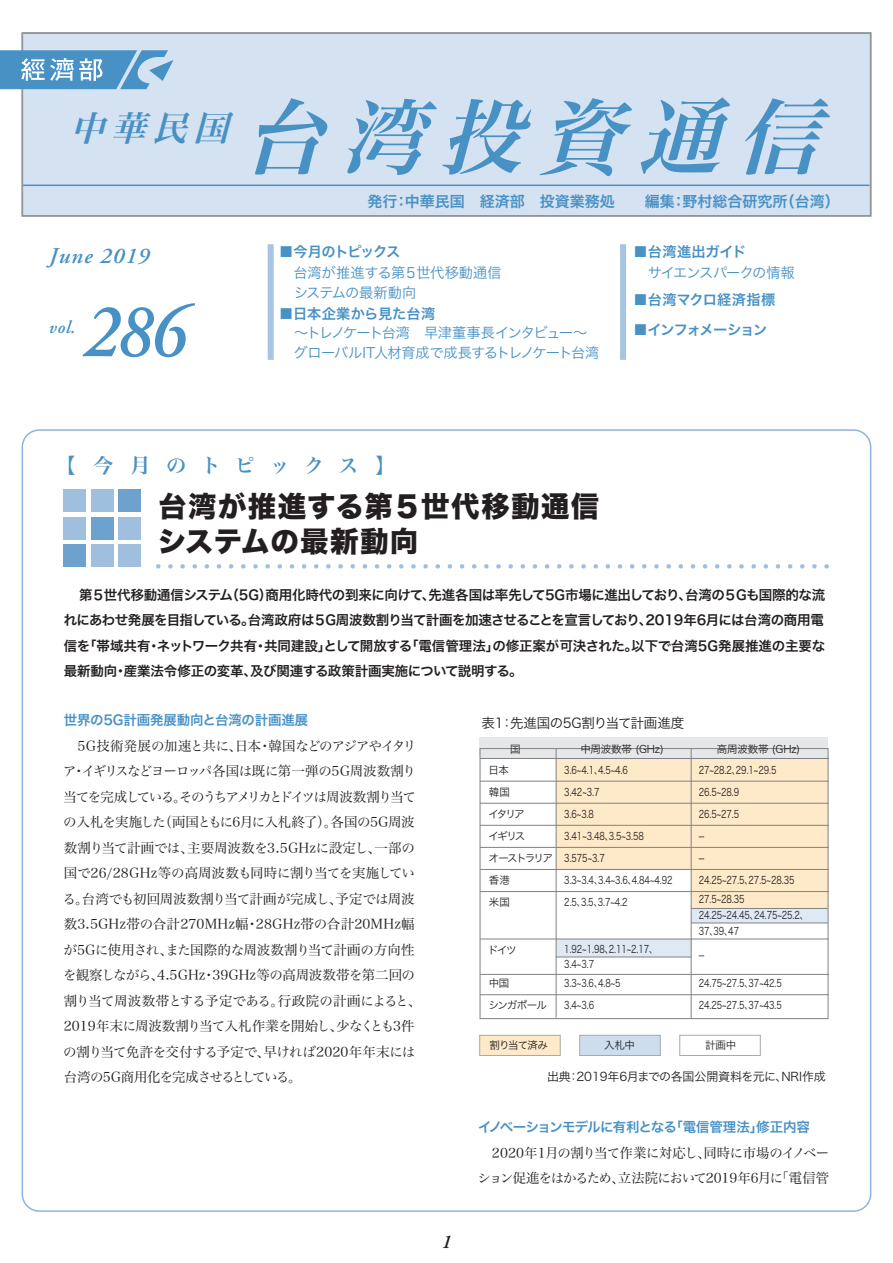
<style>
.page{position:relative;width:893px;height:1263px;background:#fff}
.page>*{position:absolute;margin:0;border:0;box-sizing:border-box;transform-origin:0 0}
.t1{font:italic 82.5px "Hira Min Pro W6";color:#4891c5}
.t2{font:italic 600 76.5px "Adobe Garamond Pro";color:#4891c5;scale:.9 1}
.t3{font:italic 34.5px "Hira Min Pro W6";color:#4891c5}
.t4{font:28.5px/34.5px "Hira Kaku Std W8";letter-spacing:.05em;color:#231f20}
.t5{font:italic 600 22.5px "Adobe Garamond Pro";letter-spacing:.05em;color:#4891c5}
.t6{font:20.25px "Hira Min Pro W6";letter-spacing:.695em;color:#4891c5}
.t7{font:italic 600 19.5px "Adobe Garamond Pro";color:#231f20}
.t8{font:italic 600 18px "Adobe Garamond Pro";color:#4891c5}
.t9{font:15px "Hira Kaku Pro N W6";color:#4891c5}
.t10{font:14.25px/19.5px "Hira Kaku Pro W3";letter-spacing:-.055em;color:#4891c5}
.t11{font:14.25px/19.5px "Hira Kaku Pro W3";letter-spacing:-.01em;color:#4891c5}
.t12{font:14.25px "Hira Kaku Pro W6";color:#4891c5}
.t13{font:14.25px "Hira Kaku Pro W3";letter-spacing:-.075em;color:#4891c5}
.t14{font:14.25px "Hira Kaku Pro W6";letter-spacing:.015em;color:#4891c5}
.t15{font:14.25px "Hira Kaku Pro W6";letter-spacing:-.075em;color:#4891c5}
.t16{font:14.25px "Hira Kaku Pro W6";letter-spacing:-.09em;color:#4891c5}
.t17{font:13.5px/25.5px "Hira Min Pro W3";letter-spacing:-.03em;color:#231f20}
.t18{font:13.5px/25.5px "Hira Kaku Pro W6";letter-spacing:-.01em;color:#231f20;text-align:justify}
.t19{font:13.5px/25.5px "Hira Min Pro W3";letter-spacing:-.05em;color:#231f20}
.t20{font:13.5px "Hira Kaku Pro W6";letter-spacing:-.05em;color:#4891c5}
.t21{font:13.5px "Hira Kaku Pro W6";letter-spacing:-.02em;color:#4891c5}
.t22{font:13.5px "Hira Kaku Pro W3";letter-spacing:-.01em;color:#231f20}
.t23{font:12px "Hira Kaku Pro W3";letter-spacing:-.01em;color:#231f20}
.t24{font:10.5px/22px "Hira Kaku Pro W3";letter-spacing:-.01em;color:#231f20;scale:.79 1}
.t25{font:10.5px "Hira Kaku Pro W3";letter-spacing:-.01em;color:#231f20}
.t26{font:10.5px/22px "Hira Kaku Pro W3";letter-spacing:-.16em;color:#231f20}
.t27{font:10.5px/22px "Hira Kaku Pro W3";letter-spacing:-.07em;color:#231f20}
</style>
<div class="page">
<div style="left:22px;top:32px;width:849px;height:185px;background:#d5e2f1"></div>
<div style="left:22px;top:32px;width:849px;height:185px;border:2px solid #939598"></div>
<hr style="left:23px;top:185px;width:846px;height:1px;background:#4891c5">
<svg style="left:0;top:50px;width:173px;height:39px"></svg>
<div style="left:620px;top:244px;width:6px;height:116px;background:#a7c4e2"></div>
<svg style="left:158px;top:564px;width:671px;height:5px"></svg>
<div style="left:268px;top:244px;width:6px;height:116px;background:#a7c4e2"></div>
<div style="left:64px;top:544px;width:22px;height:22px;background:#6da2ce"></div>
<div style="left:64px;top:517px;width:22px;height:22px;background:#a0bede"></div>
<div style="left:64px;top:490px;width:22px;height:22px;background:#a0bede"></div>
<div style="left:91px;top:544px;width:22px;height:22px;background:#a0bede"></div>
<div style="left:91px;top:517px;width:22px;height:22px;background:#6da2ce"></div>
<div style="left:91px;top:490px;width:22px;height:22px;background:#a0bede"></div>
<div style="left:118px;top:544px;width:22px;height:22px;background:#a0bede"></div>
<div style="left:118px;top:517px;width:22px;height:22px;background:#a0bede"></div>
<div style="left:118px;top:490px;width:22px;height:22px;background:#6da2ce"></div>
<div style="left:556px;top:939px;width:135px;height:18px;background:#dfe9f4"></div>
<div style="left:691px;top:906px;width:136px;height:17px;background:#dfe9f4"></div>
<div style="left:691px;top:892px;width:136px;height:16px;background:#fee9c9"></div>
<div style="left:691px;top:869px;width:137px;height:22px;background:#fee9c9"></div>
<div style="left:556px;top:758px;width:272px;height:111px;background:#fee9c9"></div>
<div style="left:479px;top:737px;width:349px;height:21px;background:#e6e7e9"></div>
<div style="left:480px;top:748px;width:348px;height:271px;border:1px solid #808285"></div>
<hr style="left:556px;top:748px;width:1px;height:270px;background:#808285">
<hr style="left:691px;top:748px;width:1px;height:270px;background:#808285">
<hr style="left:480px;top:758px;width:349px;height:1px;background:#808285">
<hr style="left:480px;top:781px;width:349px;height:1px;background:#808285">
<hr style="left:480px;top:803px;width:349px;height:1px;background:#808285">
<hr style="left:480px;top:825px;width:349px;height:1px;background:#808285">
<hr style="left:480px;top:847px;width:349px;height:1px;background:#808285">
<hr style="left:480px;top:869px;width:349px;height:1px;background:#808285">
<hr style="left:480px;top:891px;width:349px;height:1px;background:#808285">
<hr style="left:480px;top:939px;width:349px;height:1px;background:#808285">
<hr style="left:480px;top:974px;width:349px;height:1px;background:#808285">
<hr style="left:480px;top:994px;width:349px;height:1px;background:#808285">
<div style="left:479px;top:1035px;width:82px;height:21px;background:#fee9c9;border:1px solid #a8a9ad"></div>
<div style="left:579px;top:1035px;width:82px;height:21px;background:#cdddee;border:1px solid #a8a9ad"></div>
<div style="left:679px;top:1035px;width:82px;height:21px;background:#fff;border:1px solid #a8a9ad"></div>
<hr style="left:691px;top:908px;width:137px;height:1px;background:#808285">
<hr style="left:691px;top:922px;width:137px;height:1px;background:#808285">
<hr style="left:556px;top:957px;width:135px;height:1px;background:#808285">
<h3 class="t3" style="left:70px;top:97px;width:175px">中華民国</h3>
<h1 class="t1" style="left:241px;top:64px;width:615px">台湾投資通信</h1>
<p class="t9" style="left:368px;top:188px;width:474px">発行：中華民国　経済部　投資業務処　　編集：野村総合研究所（台湾）</p>
<h3 class="t5" style="left:49px;top:243px;width:102px">June 2019</h3>
<h3 class="t8" style="left:49px;top:316px;width:28px">vol.</h3>
<h2 class="t2" style="left:84px;top:288px;width:115px">286</h2>
<p class="t16" style="left:279px;top:239px;width:123px">■今月のトピックス</p>
<p class="t11" style="left:279px;top:262px;width:224px;text-indent:14px">台湾が推進する第５世代移動通信　システムの最新動向</p>
<p class="t12" style="left:279px;top:300px;width:158px">■日本企業から見た台湾</p>
<p class="t10" style="left:294px;top:322px;width:307px">～トレノケート台湾　早津董事長インタビュー～グローバルIT人材育成で成長するトレノケート台湾</p>
<p class="t12" style="left:633px;top:239px;width:114px">■台湾進出ガイド</p>
<p class="t13" style="left:648px;top:260px;width:148px">サイエンスパークの情報</p>
<p class="t14" style="left:633px;top:287px;width:143px">■台湾マクロ経済指標</p>
<p class="t15" style="left:633px;top:317px;width:135px">■インフォメーション</p>
<h3 class="t6" style="left:56px;top:448px;width:341px">【今月のトピックス】</h3>
<h3 class="t4" style="left:157px;top:490px;width:443px">台湾が推進する第５世代移動通信システムの最新動向</h3>
<p class="t18" style="left:64px;top:581px;width:763px;text-indent:15px">第５世代移動通信システム（5G）商用化時代の到来に向けて、先進各国は率先して5G市場に進出しており、台湾の５Gも国際的な流れにあわせ発展を目指している。台湾政府は５G周波数割り当て計画を加速させることを宣言しており、2019年6月には台湾の商用電信を「帯域共有・ネットワーク共有・共同建設」として開放する「電信管理法」の修正案が可決された。以下で台湾5G発展推進の主要な最新動向・産業法令修正の変革、及び関連する政策計画実施について説明する。</p>
<p class="t21" style="left:64px;top:708px;width:259px">世界の5G計画発展動向と台湾の計画進展　</p>
<p class="t17" style="left:63px;top:732px;width:360px">　5G技術発展の加速と共に、日本・韓国などのアジアやイタリア・イギリスなどヨーロッパ各国は既に第一弾の5G周波数割り当てを完成している。そのうちアメリカとドイツは周波数割り当ての入札を実施した（両国ともに6月に入札終了）。各国の5G周波数割り当て計画では、主要周波数を3.5GHzに設定し、一部の国で26/28GHz等の高周波数も同時に割り当てを実施している。台湾でも初回周波数割り当て計画が完成し、予定では周波数3.5GHz帯の合計270MHz幅・28GHz帯の合計20MHz幅が5Gに使用され、また国際的な周波数割り当て計画の方向性を観察しながら、4.5GHz・39GHz等の高周波数帯を第二回の割り当て周波数帯とする予定である。行政院の計画によると、2019年末に周波数割り当て入札作業を開始し、少なくとも3件の割り当て免許を交付する予定で、早ければ2020年年末には台湾の5G商用化を完成させるとしている。</p>
<h3 class="t7" style="left:442px;top:1230px;width:11px">1</h3>
<p class="t22" style="left:482px;top:711px;width:204px">表1：先進国の5G割り当て計画進度</p>
<p class="t25" style="left:510px;top:739px;width:12px">国</p>
<p class="t25" style="left:581px;top:739px;width:85px">中周波数帯 (GHz)</p>
<p class="t25" style="left:717px;top:739px;width:85px">高周波数帯 (GHz)</p>
<p class="t25" style="left:488px;top:760px;width:22px">日本</p>
<p class="t24" style="left:564px;top:758px;width:82px">3.6~4.1、4.5~4.6</p>
<p class="t24" style="left:699px;top:758px;width:100px">27~28.2、29.1~29.5</p>
<p class="t25" style="left:489px;top:782px;width:22px">韓国</p>
<p class="t24" style="left:564px;top:780px;width:46px">3.42~3.7</p>
<p class="t24" style="left:699px;top:780px;width:53px">26.5~28.9</p>
<p class="t25" style="left:489px;top:804px;width:38px">イタリア</p>
<p class="t24" style="left:564px;top:802px;width:39px">3.6~3.8</p>
<p class="t24" style="left:699px;top:802px;width:53px">26.5~27.5</p>
<p class="t26" style="left:489px;top:824px;width:66px">イギリス<br>オーストラリア香港<br>米国</p>
<p class="t25" style="left:488px;top:941px;width:30px">ドイツ</p>
<p class="t27" style="left:488px;top:971px;width:60px">中国<br>シンガポール</p>
<p class="t24" style="left:564px;top:824px;width:138px">3.41~3.48、3.5~3.58<br>3.575~3.7<br>3.3~3.4、3.4~3.6、4.84~4.92<br>2.5、3.5、3.7~4.2</p>
<p class="t24" style="left:564px;top:940px;width:120px;line-height:15.8px">1.92~1.98、2.11~2.17、<br>3.4~3.7</p>
<p class="t24" style="left:564px;top:971px;width:73px">3.3~3.6、4.8~5<br>3.4~3.6</p>
<p class="t24" style="left:699px;top:824px;width:123px">--<br>--<br>24.25~27.5、27.5~28.35</p>
<p class="t24" style="left:699px;top:891px;width:140px;line-height:15.8px">27.5~28.35<br>24.25~24.45、24.75~25.2、<br>37、39、47</p>
<p class="t24" style="left:699px;top:943px;width:9px">--</p>
<p class="t24" style="left:699px;top:971px;width:107px">24.75~27.5、37~42.5<br>24.25~27.5、37~43.5</p>
<p class="t25" style="left:490px;top:1036px;width:60px">割り当て済み</p>
<p class="t25" style="left:604px;top:1036px;width:33px">入札中</p>
<p class="t25" style="left:705px;top:1036px;width:33px">計画中</p>
<p class="t23" style="left:547px;top:1066px;width:280px">出典：2019年6月までの各国公開資料を元に、NRI作成</p>
<p class="t20" style="left:478px;top:1115px;width:333px">イノベーションモデルに有利となる「電信管理法」修正内容</p>
<p class="t19" style="left:478px;top:1139px;width:353px">　2020年1月の割り当て作業に対応し、同時に市場のイノベーション促進をはかるため、立法院において2019年6月に「電信管</p>
</div>
